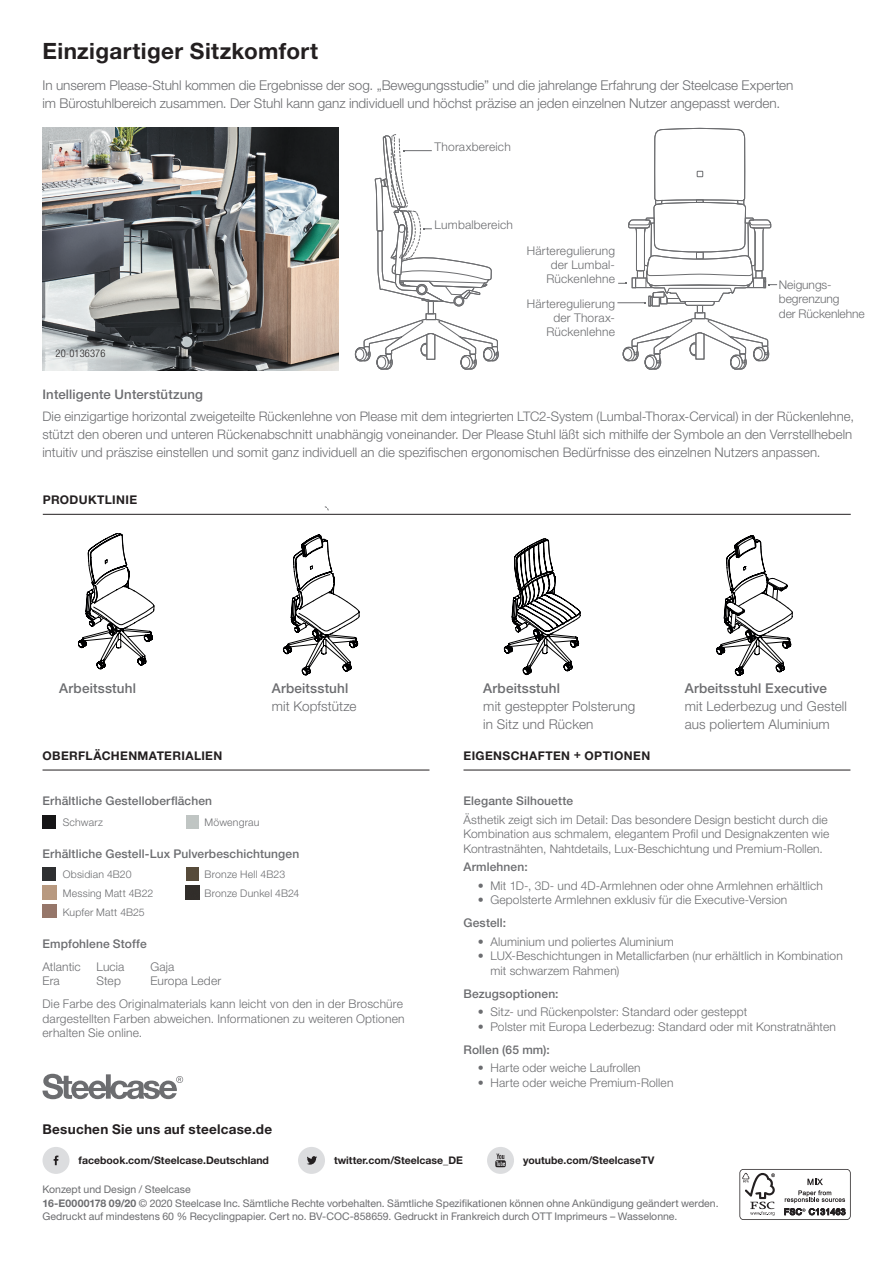
<style>
.page{position:relative;width:893px;height:1263px;background:#fff}
.page>*{position:absolute;margin:0;border:0;box-sizing:border-box;transform-origin:0 0}
.t1{font:700 22.5px "Helvetica Neue LT Pro";letter-spacing:.015em;color:#231f20}
.t2{font:300 13.5px/18px "Helvetica Neue LT Pro";letter-spacing:-.005em;color:#6c6d70}
.t3{font:500 13.5px "Helvetica Neue LT Pro";letter-spacing:.015em;color:#6c6d70}
.t4{font:700 13.5px "Helvetica Neue LT Pro";letter-spacing:.02em;color:#231f20}
.t5{font:300 13.2px/18px "Helvetica Neue LT Pro";color:#6c6d70}
.t6{font:500 13.2px "Helvetica Neue LT Pro";letter-spacing:.01em;color:#6c6d70}
.t7{font:300 12px/14.4px "Helvetica Neue LT Pro";letter-spacing:.01em;color:#6c6d70}
.t8{font:500 12px "Helvetica Neue LT Pro";letter-spacing:.01em;color:#6c6d70}
.t9{font:700 12px "Helvetica Neue LT Pro";letter-spacing:.03em;color:#231f20}
.t10{font:10.5px/13.5px "Helvetica Neue LT Pro";color:#6c6d70}
.t11{font:300 10.5px "Helvetica Neue LT Pro";letter-spacing:.02em;color:#6c6d70}
.t12{font:700 10.5px "Helvetica Neue LT Pro";color:#231f20}
.t13{font:300 condensed 10.5px "Helvetica Neue LT Pro";letter-spacing:.01em;color:#231f20}
.s1{font-weight:700}
</style>
<div class="page">
<svg style="left:739px;top:1169px;width:111px;height:51px"></svg>
<img style="left:43px;top:128px;width:296px;height:242px">
<div style="left:426px;top:313px;width:10px;height:7px;border:1px solid #6c6d70"></div>
<div style="left:428px;top:301px;width:6px;height:13px;border:1px solid #6c6d70"></div>
<svg style="left:355px;top:318px;width:144px;height:52px"></svg>
<div style="left:695px;top:312px;width:10px;height:7px;border:1px solid #6c6d70"></div>
<svg style="left:623px;top:317px;width:146px;height:53px"></svg>
<div style="left:697px;top:305px;width:6px;height:8px;border:1px solid #6c6d70"></div>
<svg style="left:78px;top:533px;width:77px;height:137px"></svg>
<svg style="left:282px;top:534px;width:78px;height:142px"></svg>
<svg style="left:503px;top:538px;width:78px;height:138px"></svg>
<svg style="left:716px;top:535px;width:76px;height:141px"></svg>
<div style="left:43px;top:1147px;width:27px;height:27px;background:#dcdddf;border-radius:50%"></div>
<svg style="left:54px;top:1155px;width:4px;height:10px"></svg>
<div style="left:298px;top:1147px;width:27px;height:27px;background:#dcdddf;border-radius:50%"></div>
<svg style="left:307px;top:1156px;width:10px;height:9px"></svg>
<div style="left:487px;top:1147px;width:27px;height:27px;background:#dcdddf;border-radius:50%"></div>
<svg style="left:495px;top:1153px;width:11px;height:14px"></svg>
<svg style="left:42px;top:1074px;width:141px;height:25px"></svg>
<hr style="left:43px;top:770px;width:386px;height:1px;background:#231f20">
<svg style="left:43px;top:886px;width:13px;height:13px"></svg>
<svg style="left:186px;top:886px;width:13px;height:13px"></svg>
<img style="left:43px;top:904px;width:13px;height:14px">
<svg style="left:43px;top:816px;width:13px;height:12px"></svg>
<svg style="left:186px;top:816px;width:13px;height:12px"></svg>
<svg style="left:43px;top:868px;width:13px;height:12px"></svg>
<svg style="left:186px;top:868px;width:13px;height:12px"></svg>
<svg style="left:375px;top:134px;width:117px;height:172px"></svg>
<svg style="left:617px;top:128px;width:160px;height:178px"></svg>
<hr style="left:43px;top:514px;width:808px;height:1px;background:#231f20">
<hr style="left:463px;top:770px;width:387px;height:1px;background:#231f20">
<h1 class="t1" style="left:43px;top:36px;width:277px">Einzigartiger Sitzkomfort</h1>
<p class="t2" style="left:43px;top:76px;width:752px">In unserem Please-Stuhl kommen die Ergebnisse der sog. „Bewegungsstudie” und die jahrelange Erfahrung der Steelcase Experten im Bürostuhlbereich zusammen. Der Stuhl kann ganz individuell und höchst präzise an jeden einzelnen Nutzer angepasst werden.</p>
<p class="t7" style="left:435px;top:139px;width:78px">Thoraxbereich</p>
<p class="t13" style="left:56px;top:348px;width:51px">20-0136376</p>
<p class="t7" style="left:435px;top:217px;width:80px">Lumbalbereich</p>
<p class="t7" style="left:527px;top:243px;width:90px;text-align:right">Härteregulierung der Lumbal-<br>Rückenlehne</p>
<p class="t7" style="left:527px;top:296px;width:90px;text-align:right">Härteregulierung der Thorax-<br>Rückenlehne</p>
<p class="t7" style="left:779px;top:277px;width:87px">Neigungs&shy;begrenzung<br>der Rückenlehne</p>
<p class="t6" style="left:43px;top:386px;width:162px">Intelligente Unterstützung</p>
<p class="t5" style="left:43px;top:407px;width:813px">Die einzigartige horizontal zweigeteilte Rückenlehne von Please mit dem integrierten LTC2-System (Lumbal-Thorax-Cervical) in der Rückenlehne, stützt den oberen und unteren Rückenabschnitt unabhängig voneinander. Der Please Stuhl läßt sich mithilfe der Symbole an den Verrstellhebeln intuitiv und präszise einstellen und somit ganz individuell an die spezifischen ergonomischen Bedürfnisse des einzelnen Nutzers anpassen.</p>
<p class="t9" style="left:43px;top:492px;width:96px">PRODUKTLINIE</p>
<p class="t3" style="left:59px;top:680px;width:78px">Arbeitsstuhl</p>
<p class="t3" style="left:272px;top:680px;width:78px">Arbeitsstuhl</p>
<p class="t2" style="left:272px;top:696px;width:86px">mit Kopfstütze</p>
<p class="t9" style="left:43px;top:748px;width:181px">OBERFLÄCHENMATERIALIEN</p>
<p class="t8" style="left:43px;top:794px;width:171px">Erhältliche Gestelloberflächen</p>
<p class="t11" style="left:63px;top:816px;width:42px">Schwarz</p>
<p class="t11" style="left:205px;top:816px;width:57px">Möwengrau</p>
<p class="t8" style="left:43px;top:846px;width:258px">Erhältliche Gestell-Lux Pulverbeschichtungen</p>
<p class="t11" style="left:63px;top:868px;width:70px">Obsidian 4B20</p>
<p class="t11" style="left:205px;top:868px;width:82px">Bronze Hell 4B23</p>
<p class="t11" style="left:63px;top:887px;width:92px">Messing Matt 4B22</p>
<p class="t11" style="left:205px;top:887px;width:96px">Bronze Dunkel 4B24</p>
<p class="t11" style="left:63px;top:906px;width:84px">Kupfer Matt 4B25</p>
<p class="t8" style="left:43px;top:936px;width:106px">Empfohlene Stoffe</p>
<p class="t7" style="left:43px;top:959px;width:40px">Atlantic</p>
<p class="t7" style="left:97px;top:959px;width:30px">Lucia</p>
<p class="t7" style="left:151px;top:959px;width:25px">Gaja</p>
<p class="t7" style="left:43px;top:973px;width:19px">Era</p>
<p class="t7" style="left:97px;top:973px;width:26px">Step</p>
<p class="t7" style="left:43px;top:969px;width:362px;line-height:23.1px;text-indent:108px">Europa Leder<br>Die Farbe des Originalmaterials kann leicht von den in der Broschüre</p>
<p class="t7" style="left:43px;top:1011px;width:364px">dargestellten Farben abweichen. Informationen zu weiteren Optionen erhalten Sie online.</p>
<p class="t3" style="left:483px;top:680px;width:78px">Arbeitsstuhl</p>
<p class="t2" style="left:483px;top:696px;width:153px">mit gesteppter Polsterung in Sitz und Rücken</p>
<p class="t3" style="left:685px;top:680px;width:144px">Arbeitsstuhl Executive</p>
<p class="t2" style="left:685px;top:696px;width:164px">mit Lederbezug und Gestell aus poliertem Aluminium</p>
<p class="t9" style="left:463px;top:748px;width:188px">EIGENSCHAFTEN + OPTIONEN</p>
<p class="t8" style="left:463px;top:794px;width:111px">Elegante Silhouette</p>
<p class="t7" style="left:463px;top:812px;width:367px">Ästhetik zeigt sich im Detail: Das besondere Design besticht durch die<br>Kombination aus schmalem, elegantem Profil und Designakzenten wie<br>Kontrastnähten, Nahtdetails, Lux-Beschichtung und Premium-Rollen.</p>
<p class="t8" style="left:463px;top:860px;width:66px">Armlehnen:</p>
<p class="t7" style="left:478px;top:878px;width:347px">• Mit 1D-, 3D- und 4D-Armlehnen oder ohne Armlehnen erhältlich</p>
<p class="t7" style="left:478px;top:893px;width:311px">• Gepolsterte Armlehnen exklusiv für die Executive-Version</p>
<p class="t8" style="left:463px;top:916px;width:44px">Gestell:</p>
<p class="t7" style="left:478px;top:934px;width:198px">• Aluminium und poliertes Aluminium</p>
<p class="t7" style="left:490px;top:949px;width:354px;text-indent:-13px">• LUX-Beschichtungen in Metallicfarben (nur erhältlich in Kombination mit schwarzem Rahmen)</p>
<p class="t8" style="left:463px;top:986px;width:97px">Bezugsoptionen:</p>
<p class="t7" style="left:478px;top:1005px;width:271px">• Sitz- und Rückenpolster: Standard oder gesteppt</p>
<p class="t7" style="left:478px;top:1019px;width:360px">• Polster mit Europa Lederbezug: Standard oder mit Konstratnähten</p>
<p class="t8" style="left:463px;top:1042px;width:88px">Rollen (65 mm):</p>
<p class="t7" style="left:478px;top:1060px;width:164px">• Harte oder weiche Laufrollen</p>
<p class="t7" style="left:478px;top:1075px;width:197px">• Harte oder weiche Premium-Rollen</p>
<p class="t4" style="left:43px;top:1121px;width:231px">Besuchen Sie uns auf steelcase.de</p>
<p class="t12" style="left:79px;top:1154px;width:192px">facebook.com/Steelcase.Deutschland</p>
<p class="t12" style="left:334px;top:1154px;width:131px">twitter.com/Steelcase_DE</p>
<p class="t12" style="left:523px;top:1154px;width:133px">youtube.com/SteelcaseTV</p>
<p class="t10" style="left:43px;top:1183px;width:678px">Konzept und Design / Steelcase<br><span class="s1">16-E0000178 09/20</span> © 2020 Steelcase Inc. Sämtliche Rechte vorbehalten. Sämtliche Spezifikationen können ohne Ankündigung geändert werden.<br>Gedruckt auf mindestens 60 % Recyclingpapier. Cert no. BV-COC-858659. Gedruckt in Frankreich durch OTT Imprimeurs – Wasselonne.</p>
</div>
